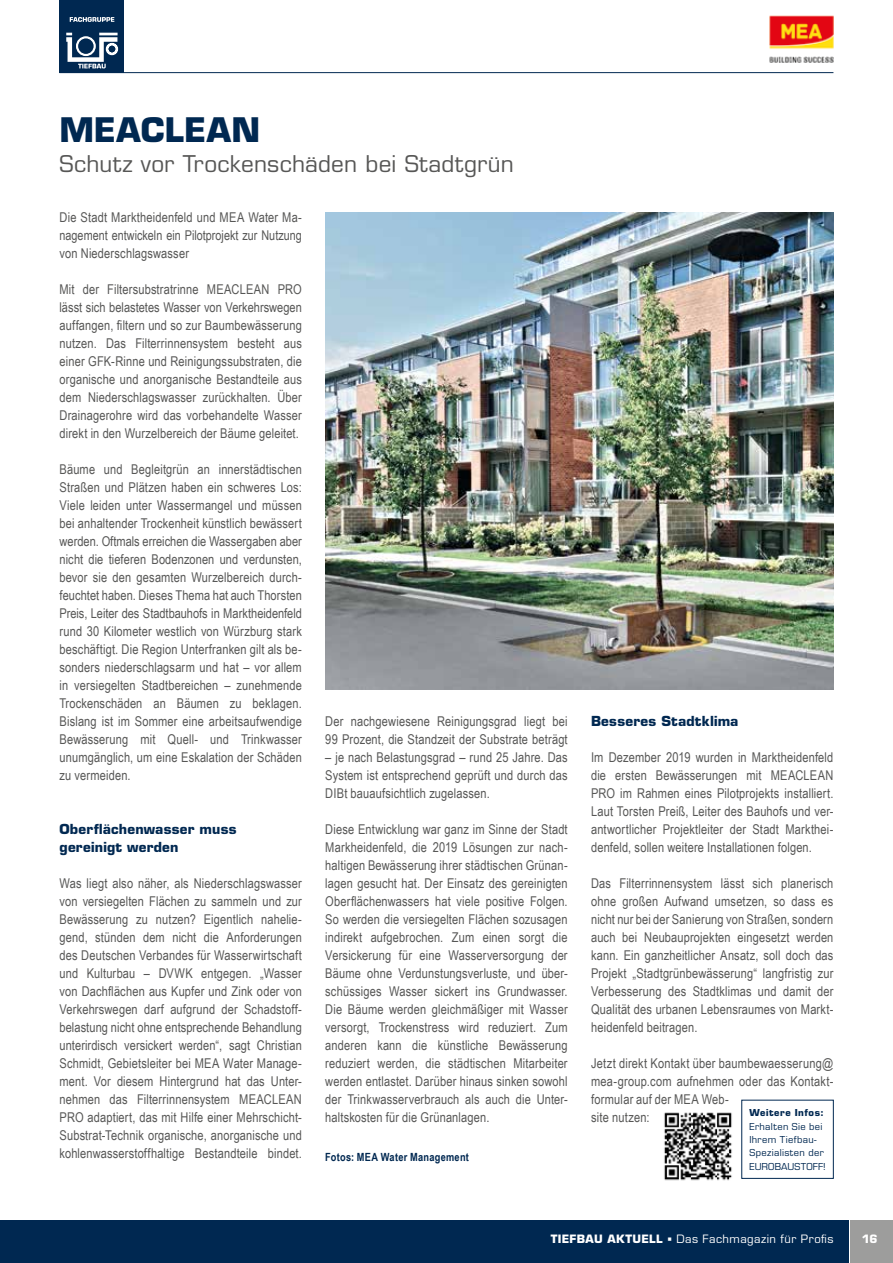
<style>
.page{position:relative;width:893px;height:1263px;background:#fff}
.page>*{position:absolute;margin:0;border:0;box-sizing:border-box;transform-origin:0 0}
.t1{font:700 33px "Eurostile LT Std";color:#002851}
.t2{font:22.5px "Eurostile LT Std";letter-spacing:.01em;color:#575756}
.t3{font:13.5px/18px "Arial Narrow";letter-spacing:.01em;color:#575756;text-align:justify}
.t4{font:700 13.5px/18px "Eurostile LT Std";letter-spacing:.015em;color:#002851}
.t5{font:11.25px "Eurostile LT Std";letter-spacing:.04em;color:#fff}
.t6{font:700 11.25px "Arial Narrow";letter-spacing:.025em;color:#002851}
.t7{font:700 11.25px "Eurostile LT Std";color:#fff}
.t8{font:9.3px/13.4px "Eurostile LT Std";letter-spacing:.035em;color:#002851}
.t9{font:700 9.3px "Eurostile LT Std";letter-spacing:.06em;color:#002851}
.s1{font-weight:700}
.s2{font-family:"Minion Pro"}
</style>
<div class="page">
<div style="left:0;top:1220px;width:849px;height:43px;background:#002851"></div>
<div style="left:850px;top:1220px;width:43px;height:43px;background:#9d9d9c"></div>
<div style="left:60px;top:0;width:64px;height:73px;background:#002851"></div>
<svg style="left:66px;top:17px;width:53px;height:52px"></svg>
<hr style="left:60px;top:72px;width:773px;height:1px;background:#002851">
<img style="left:769px;top:15px;width:65px;height:48px">
<img style="left:325px;top:213px;width:508px;height:477px">
<img style="left:664px;top:1112px;width:68px;height:69px">
<div style="left:741px;top:1100px;width:93px;height:79px;background:#fff;border:1px solid #002851"></div>
<h1 class="t1" style="left:60px;top:109px;width:202px">MEACLEAN</h1>
<h2 class="t2" style="left:60px;top:150px;width:456px">Schutz vor Trockenschäden bei Stadtgrün</h2>
<p class="t3" style="left:60px;top:207px;width:244px">Die Stadt Marktheidenfeld und MEA Water Ma&shy;nagement entwickeln ein Pilotprojekt zur Nutzung von Niederschlagswasser</p>
<p class="t3" style="left:60px;top:279px;width:244px">Mit der Filtersubstratrinne MEACLEAN PRO lässt sich belastetes Wasser von Verkehrswegen auffangen, filtern und so zur Baumbewässerung nutzen. Das Filterrinnensystem besteht aus einer GFK-Rinne und Reinigungssubstraten, die organische und anorganische Bestandteile aus dem Niederschlagswasser zurückhalten. Über Drainagerohre wird das vorbehandelte Wasser direkt in den Wurzelbereich der Bäume geleitet.</p>
<p class="t3" style="left:60px;top:459px;width:244px">Bäume und Begleitgrün an innerstädtischen Straßen und Plätzen haben ein schweres Los:<br>Viele leiden unter Wassermangel und müssen bei anhaltender Trockenheit künstlich bewässert werden. Oftmals erreichen die Wassergaben aber nicht die tieferen Bodenzonen und verdunsten, bevor sie den gesamten Wurzelbereich durch&shy;feuchtet haben. Dieses Thema hat auch Thorsten Preis, Leiter des Stadtbauhofs in Marktheidenfeld rund 30 Kilometer westlich von Würzburg stark beschäftigt. Die Region Unterfranken gilt als be&shy;sonders niederschlagsarm und hat – vor allem in versiegelten Stadtbereichen – zunehmende Trockenschäden an Bäumen zu beklagen.<br>Bislang ist im Sommer eine arbeitsaufwendige Bewässerung mit Quell- und Trinkwasser unumgänglich, um eine Eskalation der Schäden zu vermeiden.</p>
<p class="t3" style="left:325px;top:711px;width:244px">Der nachgewiesene Reinigungsgrad liegt bei<br>99 Prozent, die Standzeit der Substrate beträgt</p>
<p class="t3" style="left:325px;top:747px;width:244px">– je nach Belastungsgrad – rund 25 Jahre. Das System ist entsprechend geprüft und durch das DIBt bauaufsichtlich zugelassen.</p>
<p class="t3" style="left:325px;top:819px;width:244px">Diese Entwicklung war ganz im Sinne der Stadt Markheidenfeld, die 2019 Lösungen zur nach&shy;haltigen Bewässerung ihrer städtischen Grünan&shy;lagen gesucht hat. Der Einsatz des gereinigten Oberflächenwassers hat viele positive Folgen.<br>So werden die versiegelten Flächen sozusagen indirekt aufgebrochen. Zum einen sorgt die Versickerung für eine Wasserversorgung der Bäume ohne Verdunstungsverluste, und über&shy;schüssiges Wasser sickert ins Grundwasser.<br>Die Bäume werden gleichmäßiger mit Wasser versorgt, Trockenstress wird reduziert. Zum anderen kann die künstliche Bewässerung reduziert werden, die städtischen Mitarbeiter werden entlastet. Darüber hinaus sinken sowohl der Trinkwasserverbrauch als auch die Unter&shy;haltskosten für die Grünanlagen.</p>
<p class="t4" style="left:60px;top:819px;width:178px">Oberflächenwasser muss gereinigt werden</p>
<p class="t3" style="left:60px;top:873px;width:244px">Was liegt also näher, als Niederschlagswasser von versiegelten Flächen zu sammeln und zur Bewässerung zu nutzen? Eigentlich nahelie&shy;gend, stünden dem nicht die Anforderungen des Deutschen Verbandes für Wasserwirtschaft und Kulturbau – DVWK entgegen. „Wasser von Dachflächen aus Kupfer und Zink oder von Verkehrswegen darf aufgrund der Schadstoff&shy;belastung nicht ohne entsprechende Behandlung unterirdisch versickert werden“, sagt Christian Schmidt, Gebietsleiter bei MEA Water Manage&shy;ment. Vor diesem Hintergrund hat das Unter&shy;nehmen das Filterrinnensystem MEACLEAN PRO adaptiert, das mit Hilfe einer Mehrschicht-Substrat-Technik organische, anorganische und kohlenwasserstoffhaltige Bestandteile bindet.</p>
<p class="t6" style="left:325px;top:1149px;width:145px">Fotos: MEA Water Management</p>
<p class="t4" style="left:591px;top:711px;width:149px">Besseres Stadtklima</p>
<p class="t3" style="left:591px;top:747px;width:244px">Im Dezember 2019 wurden in Marktheidenfeld die ersten Bewässerungen mit MEACLEAN PRO im Rahmen eines Pilotprojekts installiert.<br>Laut Torsten Preiß, Leiter des Bauhofs und ver&shy;antwortlicher Projektleiter der Stadt Markthei&shy;denfeld, sollen weitere Installationen folgen.</p>
<p class="t3" style="left:591px;top:873px;width:244px">Das Filterrinnensystem lässt sich planerisch ohne großen Aufwand umsetzen, so dass es nicht nur bei der Sanierung von Straßen, sondern auch bei Neubauprojekten eingesetzt werden kann. Ein ganzheitlicher Ansatz, soll doch das Projekt „Stadtgrünbewässerung“ langfristig zur Verbesserung des Stadtklimas und damit der Qualität des urbanen Lebensraumes von Markt&shy;heidenfeld beitragen.</p>
<p class="t3" style="left:591px;top:1053px;width:244px;text-align:left">Jetzt direkt Kontakt über baumbewaesserung@ mea-group.com aufnehmen oder das Kontakt&shy;formular auf der MEA Web-<br>site nutzen:</p>
<p class="t9" style="left:749px;top:1107px;width:76px">Weitere Infos:</p>
<p class="t8" style="left:749px;top:1120px;width:78px">Erhalten Sie bei<br>Ihrem Tiefbau-<br>Spezialisten der<br>EUROBAUSTOFF!</p>
<p class="t5" style="left:551px;top:1232px;width:284px"><span class="s1">TIEFBAU AKTUELL</span> <span class="s2">■</span> Das Fachmagazin für Profis</p>
<p class="t7" style="left:862px;top:1232px;width:17px">16</p>
</div>
